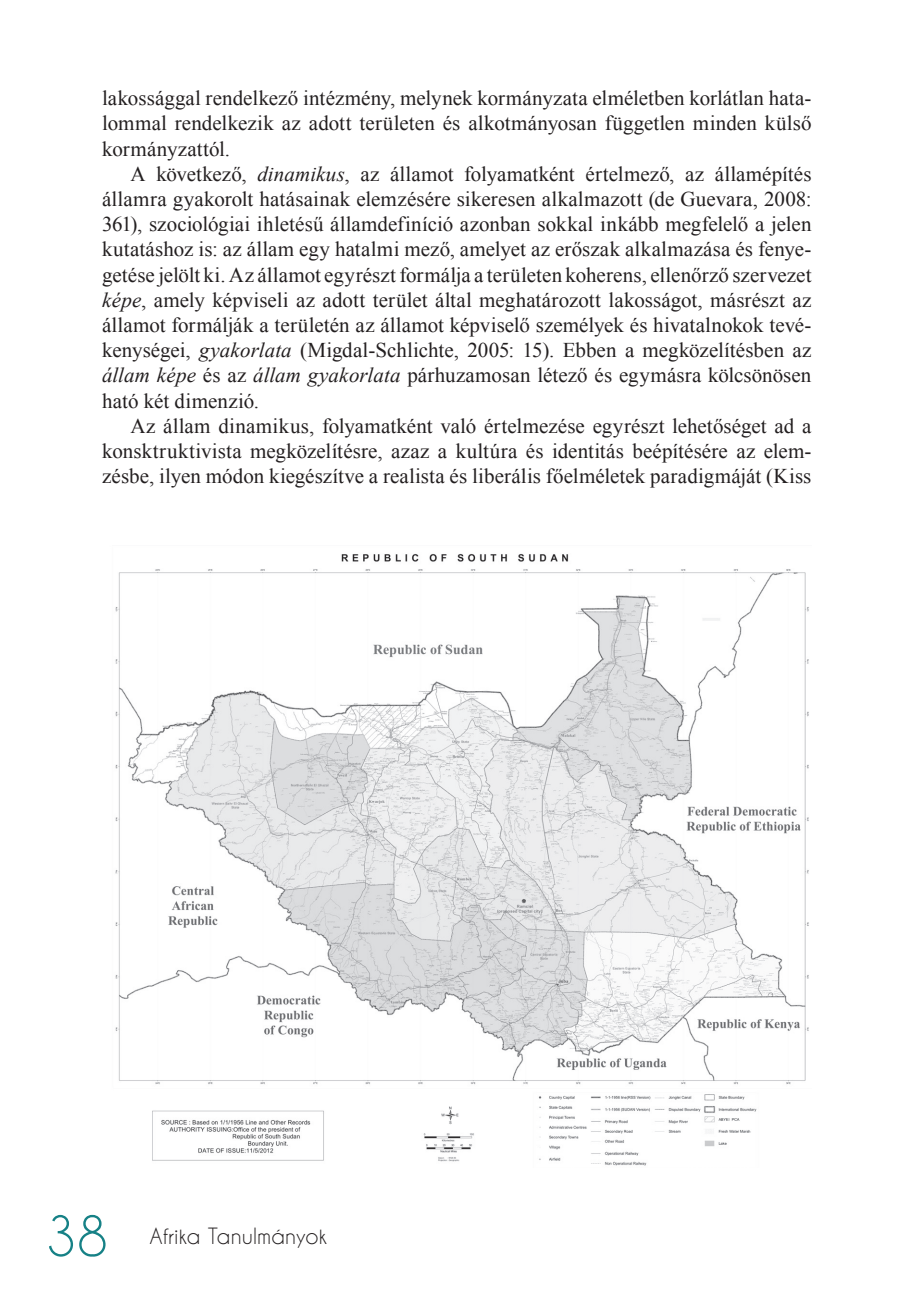
<style>
.page{position:relative;width:908px;height:1304px;background:#fff}
.page>*{position:absolute;margin:0;border:0;box-sizing:border-box;transform-origin:0 0}
.t1{font:52px "Caviar Dreams";color:#168186}
.t2{font:21px/25.2px "Times New Roman";letter-spacing:.005em;color:#231f20;text-align:justify}
.t3{font:21px "Caviar Dreams";color:#231f20}
.s1{font-style:italic}
</style>
<div class="page">
<img style="left:115px;top:553px;width:694px;height:613px">
<p class="t2" style="left:102px;top:85px;width:710px">lakossággal rendelkező intézmény, melynek kormányzata elméletben korlátlan hata&shy;lommal rendelkezik az adott területen és alkotmányosan független minden külső kormányzattól.</p>
<p class="t2" style="left:102px;top:161px;width:710px;text-indent:28px">A következő, <span class="s1">dinamikus</span>, az államot folyamatként értelmező, az államépítés államra gyakorolt hatásainak elemzésére sikeresen alkalmazott (de Guevara, 2008:<br>361), szociológiai ihletésű államdefiníció azonban sokkal inkább megfelelő a jelen kutatáshoz is: az állam egy hatalmi mező, amelyet az erőszak alkalmazása és fenye&shy;getése jelölt ki. Az államot egyrészt formálja a területen koherens, ellenőrző szervezet <span class="s1">képe</span>, amely képviseli az adott terület által meghatározott lakosságot, másrészt az államot formálják a területén az államot képviselő személyek és hivatalnokok tevé&shy;kenységei, <span class="s1">gyakorlata</span> (Migdal-Schlichte, 2005: 15). Ebben a megközelítésben az <span class="s1">állam képe</span> és az <span class="s1">állam gyakorlata</span> párhuzamosan létező és egymásra kölcsönösen ható két dimenzió.</p>
<p class="t2" style="left:102px;top:413px;width:710px;text-indent:28px">Az állam dinamikus, folyamatként való értelmezése egyrészt lehetőséget ad a konsktruktivista megközelítésre, azaz a kultúra és identitás beépítésére az elem&shy;zésbe, ilyen módon kiegészítve a realista és liberális főelméletek paradigmáját (Kiss</p>
<h1 class="t1" style="left:45px;top:1205px;width:65px">38</h1>
<p class="t3" style="left:149px;top:1224px;width:179px">Afrika Tanulmányok</p>
</div>
